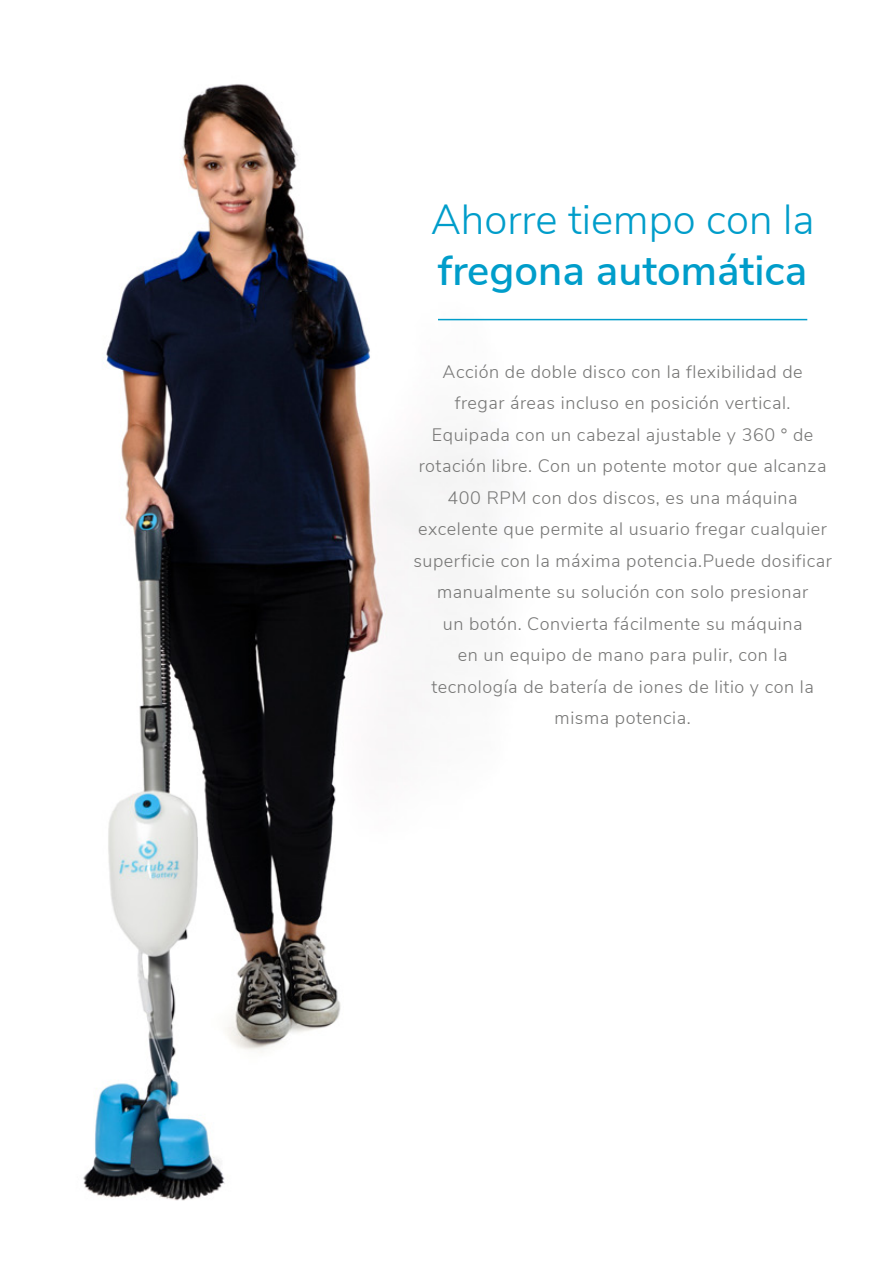
<style>
.page{position:relative;width:893px;height:1263px;background:#fff}
.page>*{position:absolute;margin:0;border:0;box-sizing:border-box;transform-origin:0 0}
.t1{font:300 42px "Nunito Sans";color:#009dca}
.t2{font:600 42px "Nunito Sans";color:#009dca}
.t3{font:300 18px/31.5px "Nunito Sans";letter-spacing:.03em;color:#767675;text-align:center}
</style>
<div class="page">
<img style="left:83px;top:84px;width:556px;height:1117px">
<hr style="left:438px;top:319px;width:369px;height:1px;background:#009dca">
<h1 class="t1" style="left:431px;top:189px;width:385px">Ahorre tiempo con la</h1>
<h1 class="t2" style="left:438px;top:240px;width:371px">fregona automática</h1>
<p class="t3" style="left:413px;top:354px;width:420px">Acción de doble disco con la flexibilidad de<br>fregar áreas incluso en posición vertical.<br>Equipada con un cabezal ajustable y 360 ° de rotación libre. Con un potente motor que alcanza 400 RPM con dos discos, es una máquina excelente que permite al usuario fregar cualquier superficie con la máxima potencia.Puede dosificar manualmente su solución con solo presionar<br>un botón. Convierta fácilmente su máquina<br>en un equipo de mano para pulir, con la tecnología de batería de iones de litio y con la misma potencia.</p>
</div>
